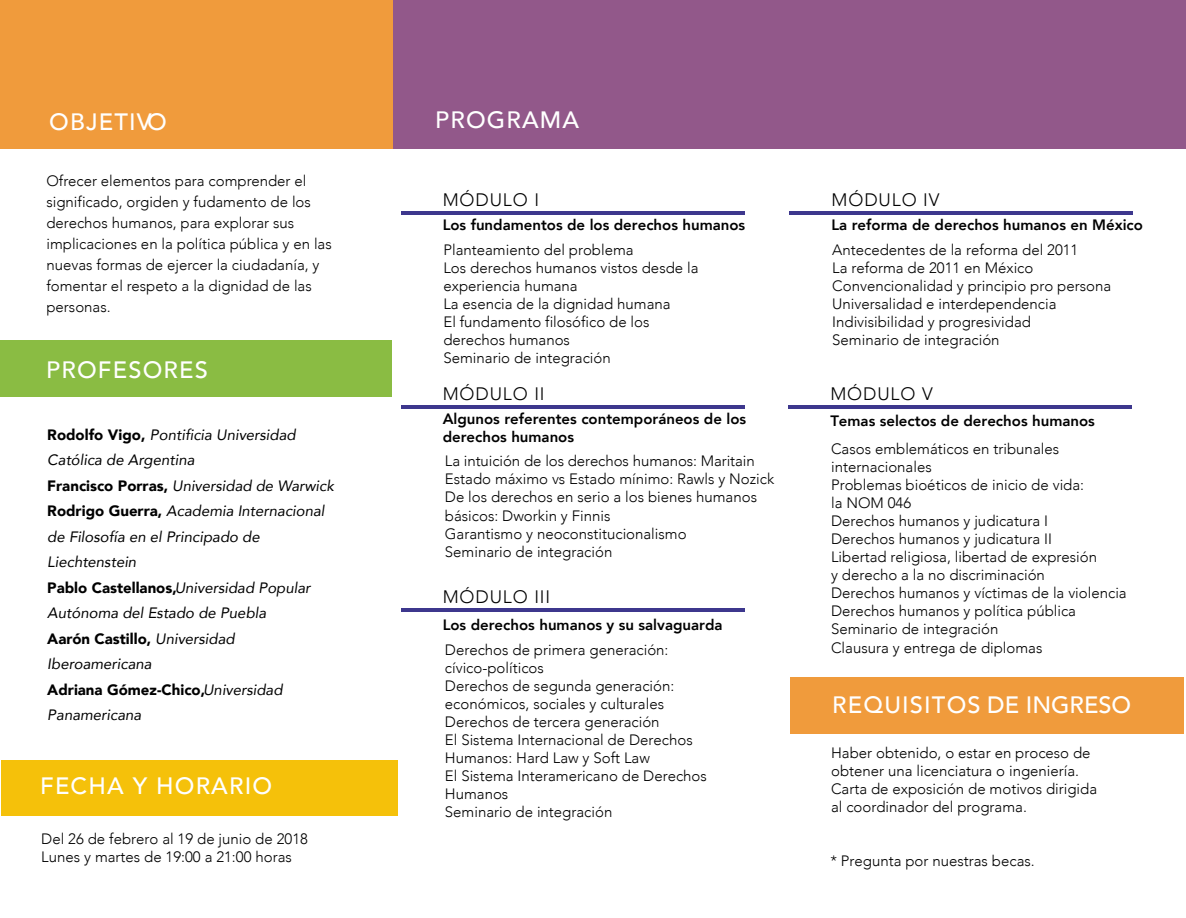
<style>
.page{position:relative;width:1186px;height:918px;background:#fff}
.page>*{position:absolute;margin:0;border:0;box-sizing:border-box;transform-origin:0 0}
.t1{font:500 23.55px "Avenir";letter-spacing:.05em;color:#fff}
.t2{font:300 18px "Avenir";letter-spacing:.05em;color:#000}
.t3{font:300 15px/18px "Avenir";color:#000}
.t4{font:italic 15px/25.5px "Avenir";color:#000}
.t5{font:800 15px/18px "Avenir";color:#000}
.s1{font-weight:900;font-style:normal}
</style>
<div class="page">
<div style="left:0;top:0;width:393px;height:149px;background:#f09b3c"></div>
<div style="left:393px;top:0;width:792px;height:149px;background:#92588a"></div>
<hr style="left:401px;top:211px;width:343px;height:3px;background:#3d378d">
<hr style="left:401px;top:405px;width:343px;height:3px;background:#3d378d">
<hr style="left:401px;top:608px;width:343px;height:3px;background:#3d378d">
<hr style="left:789px;top:211px;width:343px;height:3px;background:#3d378d">
<hr style="left:788px;top:405px;width:343px;height:3px;background:#3d378d">
<div style="left:1px;top:759px;width:396px;height:56px;background:#f5c10a"></div>
<div style="left:0;top:340px;width:392px;height:56px;background:#8abc43"></div>
<div style="left:790px;top:677px;width:393px;height:56px;background:#f09b3c"></div>
<h1 class="t1" style="left:49px;top:101px;width:119px">OBJETIVO</h1>
<h1 class="t1" style="left:435px;top:99px;width:145px">PROGRAMA</h1>
<p class="t3" style="left:46px;top:171px;width:287px;line-height:21px">Ofrecer elementos para comprender el significado, orgiden y fudamento de los derechos humanos, para explorar sus implicaciones en la política pública y en las nuevas formas de ejercer la ciudadanía, y fomentar el respeto a la dignidad de las personas.</p>
<h1 class="t1" style="left:46px;top:349px;width:163px">PROFESORES</h1>
<p class="t4" style="left:47px;top:421px;width:288px"><span class="s1">Rodolfo Vigo,</span> Pontificia Universidad<br>Católica de Argentina<br><span class="s1">Francisco Porras,</span> Universidad de Warwick<br><span class="s1">Rodrigo Guerra,</span> Academia Internacional de Filosofía en el Principado de<br>Liechtenstein<br><span class="s1">Pablo Castellanos,</span>Universidad Popular<br>Autónoma del Estado de Puebla<br><span class="s1">Aarón Castillo,</span> Universidad<br>Iberoamericana<br><span class="s1">Adriana Gómez-Chico,</span>Universidad<br>Panamericana</p>
<h1 class="t1" style="left:40px;top:765px;width:233px">FECHA Y HORARIO</h1>
<p class="t3" style="left:41px;top:830px;width:268px">Del 26 de febrero al 19 de junio de 2018<br>Lunes y martes de 19:00 a 21:00 horas</p>
<p class="t2" style="left:442px;top:189px;width:98px">MÓDULO I</p>
<p class="t5" style="left:442px;top:215px;width:304px">Los fundamentos de los derechos humanos</p>
<p class="t3" style="left:443px;top:240px;width:256px">Planteamiento del problema<br>Los derechos humanos vistos desde la experiencia humana<br>La esencia de la dignidad humana<br>El fundamento filosófico de los derechos humanos<br>Seminario de integración</p>
<p class="t2" style="left:442px;top:383px;width:103px">MÓDULO II</p>
<p class="t5" style="left:442px;top:409px;width:305px">Algunos referentes contemporáneos de los derechos humanos</p>
<p class="t3" style="left:445px;top:452px;width:331px">La intuición de los derechos humanos: Maritain Estado máximo vs Estado mínimo: Rawls y Nozick De los derechos en serio a los bienes humanos básicos: Dworkin y Finnis<br>Garantismo y neoconstitucionalismo<br>Seminario de integración</p>
<p class="t2" style="left:442px;top:586px;width:109px">MÓDULO III</p>
<p class="t5" style="left:442px;top:615px;width:281px">Los derechos humanos y su salvaguarda</p>
<p class="t3" style="left:445px;top:640px;width:263px">Derechos de primera generación: cívico-políticos<br>Derechos de segunda generación: económicos, sociales y culturales<br>Derechos de tercera generación<br>El Sistema Internacional de Derechos<br>Humanos: Hard Law y Soft Law<br>El Sistema Interamericano de Derechos<br>Humanos<br>Seminario de integración</p>
<p class="t2" style="left:831px;top:189px;width:109px">MÓDULO IV</p>
<p class="t5" style="left:831px;top:215px;width:313px">La reforma de derechos humanos en México</p>
<p class="t3" style="left:832px;top:240px;width:280px">Antecedentes de la reforma del 2011<br>La reforma de 2011 en México Convencionalidad y principio pro persona Universalidad e interdependencia Indivisibilidad y progresividad<br>Seminario de integración</p>
<p class="t2" style="left:830px;top:382px;width:104px">MÓDULO V</p>
<p class="t5" style="left:830px;top:412px;width:266px">Temas selectos de derechos humanos</p>
<p class="t3" style="left:830px;top:440px;width:297px">Casos emblemáticos en tribunales internacionales<br>Problemas bioéticos de inicio de vida:<br>la NOM 046<br>Derechos humanos y judicatura I<br>Derechos humanos y judicatura II<br>Libertad religiosa, libertad de expresión<br>y derecho a la no discriminación<br>Derechos humanos y víctimas de la violencia<br>Derechos humanos y política pública<br>Seminario de integración<br>Clausura y entrega de diplomas</p>
<h1 class="t1" style="left:832px;top:684px;width:300px">REQUISITOS DE INGRESO</h1>
<p class="t3" style="left:830px;top:743px;width:267px">Haber obtenido, o estar en proceso de obtener una licenciatura o ingeniería.<br>Carta de exposición de motivos dirigida al coordinador del programa.</p>
<p class="t3" style="left:830px;top:851px;width:206px">* Pregunta por nuestras becas.</p>
</div>
